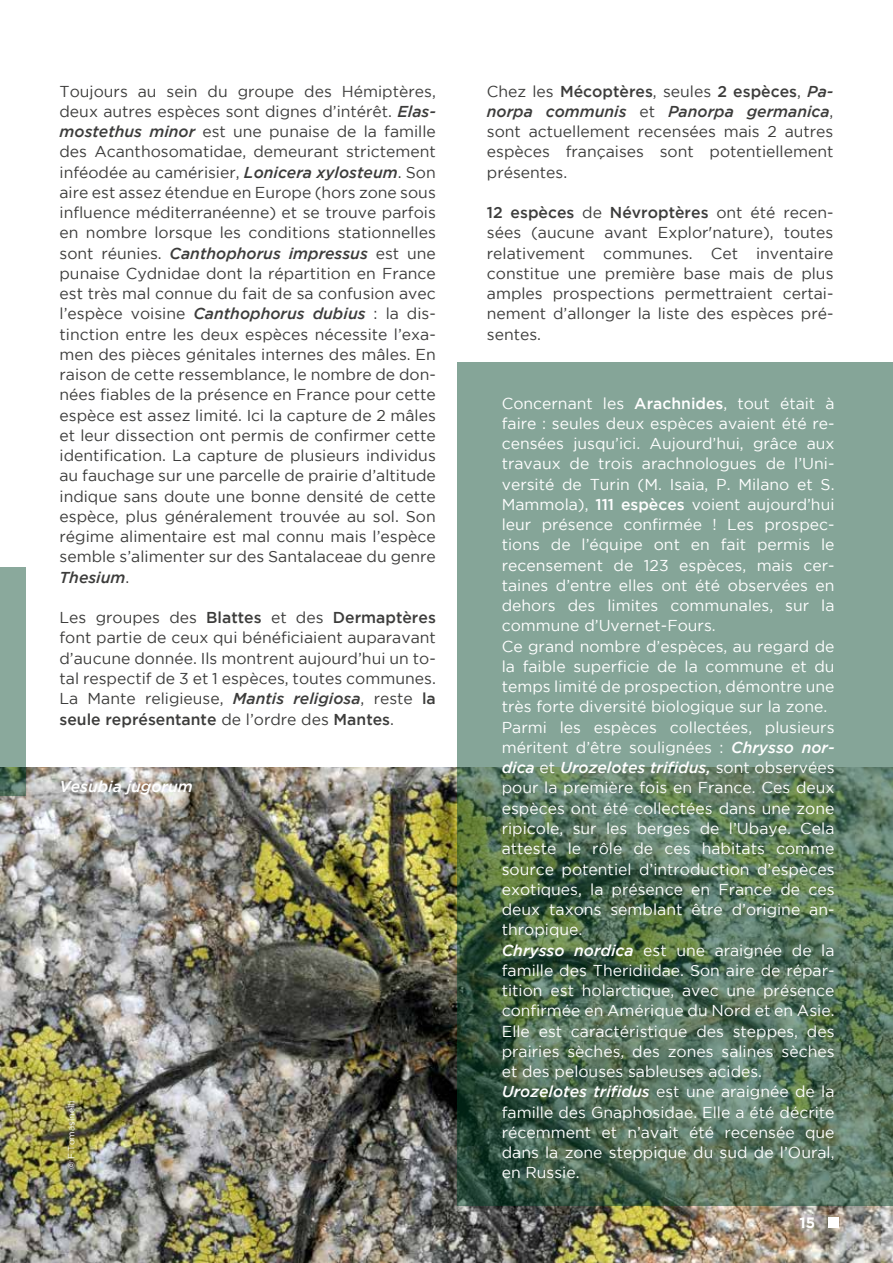
<style>
.page{position:relative;width:893px;height:1263px;background:#fff}
.page>*{position:absolute;margin:0;border:0;box-sizing:border-box;transform-origin:0 0}
.t1{font:15.75px/20.2px "Gotham";color:#3c3c3b;text-align:justify}
.t2{font:15.75px/20.2px "Gotham";color:#fff}
.t3{font:italic 500 15.75px "Gotham";color:#fff}
.t4{font:700 15px "Gotham";color:#fff}
.t5{font:9px "Gotham";color:#fff}
.s1{font-weight:500;font-style:italic}
.s2{font-weight:500}
</style>
<div class="page">
<img style="left:0;top:767px;width:893px;height:496px">
<svg style="left:457px;top:362px;width:436px;height:843px;background:#6a8976"></svg>
<svg style="left:0;top:568px;width:26px;height:228px;background:#82a192"></svg>
<div style="left:828px;top:1216px;width:11px;height:11px;background:#fff"></div>
<p class="t1" style="left:60px;top:81px;width:378px">Toujours au sein du groupe des Hémiptères, deux autres espèces sont dignes d’intérêt. <span class="s1">Elas&shy;mostethus minor</span> est une punaise de la famille des Acanthosomatidae, demeurant strictement inféodée au camérisier, <span class="s1">Lonicera xylosteum</span>. Son aire est assez étendue en Europe (hors zone sous influence méditerranéenne) et se trouve parfois en nombre lorsque les conditions stationnelles sont réunies. <span class="s1">Canthophorus impressus</span> est une punaise Cydnidae dont la répartition en France est très mal connue du fait de sa confusion avec l’espèce voisine <span class="s1">Canthophorus dubius</span> : la dis&shy;tinction entre les deux espèces nécessite l’exa&shy;men des pièces génitales internes des mâles. En raison de cette ressemblance, le nombre de don&shy;nées fiables de la présence en France pour cette espèce est assez limité. Ici la capture de 2 mâles et leur dissection ont permis de confirmer cette identification. La capture de plusieurs individus au fauchage sur une parcelle de prairie d’altitude indique sans doute une bonne densité de cette espèce, plus généralement trouvée au sol. Son régime alimentaire est mal connu mais l’espèce semble s’alimenter sur des Santalaceae du genre <span class="s1">Thesium</span>.</p>
<p class="t1" style="left:60px;top:607px;width:378px">Les groupes des <span class="s2">Blattes</span> et des <span class="s2">Dermaptères </span>font partie de ceux qui bénéficiaient auparavant d’aucune donnée. Ils montrent aujourd’hui un to&shy;tal respectif de 3 et 1 espèces, toutes communes.<br>La Mante religieuse, <span class="s1">Mantis religiosa</span>, reste <span class="s2">la seule représentante</span> de l’ordre des <span class="s2">Mantes</span>.</p>
<p class="t3" style="left:59px;top:777px;width:135px">Vesubia jugorum</p>
<p class="t5" style="left:66px;top:1169px;width:70px;rotate:-90deg">© F.Tomasinelli</p>
<p class="t1" style="left:487px;top:81px;width:348px">Chez les <span class="s2">Mécoptères</span>, seules <span class="s2">2 espèces</span>, <span class="s1">Pa&shy;norpa communis</span> et <span class="s1">Panorpa germanica</span>, sont actuellement recensées mais 2 autres espèces françaises sont potentiellement présentes.</p>
<p class="t1" style="left:487px;top:202px;width:348px"><span class="s2">12 espèces</span> de <span class="s2">Névroptères</span> ont été recen&shy;sées (aucune avant Explor'nature), toutes relativement communes. Cet inventaire constitue une première base mais de plus amples prospections permettraient certai&shy;nement d’allonger la liste des espèces pré&shy;sentes.</p>
<p class="t2" style="left:502px;top:393px;width:334px">Concernant les <span class="s2">Arachnides</span>, tout était à faire : seules deux espèces avaient été re&shy;censées jusqu’ici. Aujourd’hui, grâce aux travaux de trois arachnologues de l’Uni&shy;versité de Turin (M. Isaia, P. Milano et S.<br>Mammola), <span class="s2">111 espèces</span> voient aujourd’hui leur présence confirmée ! Les prospec&shy;tions de l’équipe ont en fait permis le recensement de 123 espèces, mais cer&shy;taines d’entre elles ont été observées en dehors des limites communales, sur la commune d’Uvernet-Fours.<br>Ce grand nombre d’espèces, au regard de la faible superficie de la commune et du temps limité de prospection, démontre une très forte diversité biologique sur la zone.<br>Parmi les espèces collectées, plusieurs méritent d’être soulignées : <span class="s1">Chrysso nor&shy;dica</span> et <span class="s1">Urozelotes trifidus,</span> sont observées pour la première fois en France. Ces deux espèces ont été collectées dans une zone ripicole, sur les berges de l’Ubaye. Cela atteste le rôle de ces habitats comme source potentiel d’introduction d’espèces exotiques, la présence en France de ces deux taxons semblant être d’origine an&shy;thropique.<br><span class="s1">Chrysso nordica</span> est une araignée de la famille des Theridiidae. Son aire de répar&shy;tition est holarctique, avec une présence confirmée en Amérique du Nord et en Asie.<br>Elle est caractéristique des steppes, des prairies sèches, des zones salines sèches et des pelouses sableuses acides.<br><span class="s1">Urozelotes trifidus</span> est une araignée de la famille des Gnaphosidae. Elle a été décrite récemment et n’avait été recensée que dans la zone steppique du sud de l’Oural, en Russie.</p>
<p class="t4" style="left:800px;top:1213px;width:17px">15</p>
</div>
